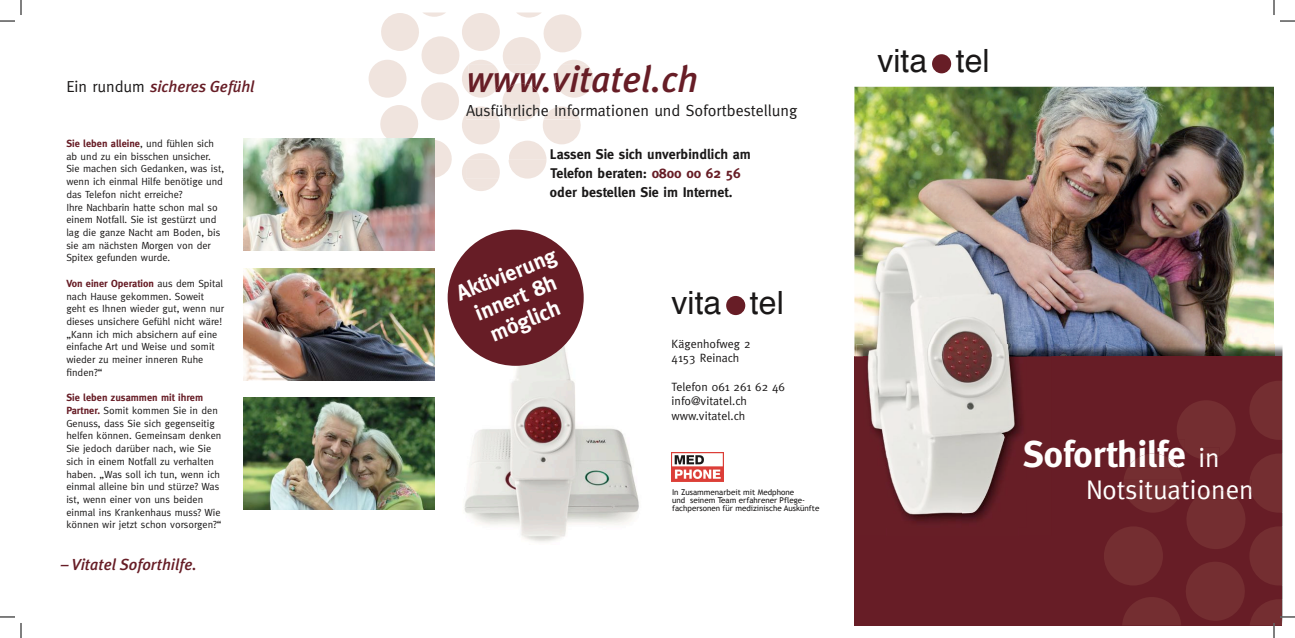
<style>
.page{position:relative;width:1295px;height:638px;background:#fff}
.page>*{position:absolute;margin:0;border:0;box-sizing:border-box;transform-origin:0 0}
.t1{font:italic 500 37px "Meta Plus";color:#671e26}
.t2{font:700 37px "Meta";color:#fffefd}
.t3{font:32px "Helvetica";color:#1a1818}
.t4{font:27px "Meta";color:#fffefd}
.t5{font:700 22px/25px "Meta";color:#fffefd;text-align:center}
.t6{font:16px "Meta";color:#212121}
.t7{font:italic 500 16px "Meta Plus";color:#671d26}
.t8{font:700 14px "Meta";color:#212121}
.t9{font:12px/14.4px "Meta";color:#1a1818}
.t10{font:10.3px/12.7px "Meta";color:#1a1818}
.t11{font:8px/8px "Trebuchet MS";color:#1a1818}
.s1{font-family:"Meta";font-weight:400;font-style:normal;color:#1a1818}
.s2{font-weight:700;color:#671d26}
.s3{color:#671d26}
.s4{font-weight:400;font-size:27px}
</style>
<div class="page">
<img style="left:854px;top:87px;width:420px;height:257px">
<img style="left:455px;top:329px;width:184px;height:213px">
<img style="left:1274px;top:344px;width:8px;height:12px">
<img style="left:1027px;top:344px;width:247px;height:12px">
<div style="left:854px;top:356px;width:428px;height:269px;background:#671d26"></div>
<img style="left:854px;top:222px;width:197px;height:33px">
<img style="left:854px;top:255px;width:9px;height:101px">
<img style="left:1027px;top:255px;width:24px;height:89px">
<img style="left:1027px;top:356px;width:24px;height:1px">
<img style="left:863px;top:235px;width:164px;height:288px">
<img style="left:1023px;top:439px;width:4px;height:28px">
<img style="left:1023px;top:479px;width:4px;height:20px">
<div style="left:932px;top:54px;width:19px;height:19px;background:#671d26;border-radius:50%"></div>
<div style="left:448px;top:229px;width:136px;height:136px;background:#671d26;border-radius:50%"></div>
<div style="left:1104px;top:526px;width:59px;height:59px;background:#742e31;border-radius:50%"></div>
<div style="left:369px;top:60px;width:37px;height:38px;background:#f0e4de;border-radius:50%"></div>
<svg style="left:378px;top:12px;width:215px;height:179px"></svg>
<img style="left:672px;top:452px;width:51px;height:29px">
<div style="left:726px;top:296px;width:19px;height:19px;background:#671d26;border-radius:50%"></div>
<img style="left:243px;top:139px;width:192px;height:111px">
<img style="left:243px;top:268px;width:192px;height:112px">
<img style="left:243px;top:397px;width:192px;height:112px">
<svg style="left:0;top:0;width:22px;height:22px"></svg>
<svg style="left:0;top:616px;width:22px;height:21px"></svg>
<svg style="left:1273px;top:0;width:22px;height:22px"></svg>
<svg style="left:1122px;top:380px;width:173px;height:257px"></svg>
<h3 class="t7" style="left:66px;top:77px;width:190px"><span class="s1">Ein rundum</span> sicheres Gefühl</h3>
<p class="t10" style="left:66px;top:137px;width:159px"><span class="s2">Sie leben alleine</span>, und fühlen sich ab und zu ein bisschen unsicher.<br>Sie machen sich Gedanken, was ist, wenn ich einmal Hilfe benötige und das Telefon nicht erreiche?<br>Ihre Nachbarin hatte schon mal so einem Notfall. Sie ist gestürzt und lag die ganze Nacht am Boden, bis sie am nächsten Morgen von der<br>Spitex gefunden wurde.</p>
<p class="t10" style="left:66px;top:276px;width:159px"><span class="s2">Von einer Operation</span> aus dem Spital nach Hause gekommen. Soweit geht es Ihnen wieder gut, wenn nur dieses unsichere Gefühl nicht wäre! „Kann ich mich absichern auf eine einfache Art und Weise und somit wieder zu meiner inneren Ruhe finden?“</p>
<p class="t10" style="left:66px;top:391px;width:157px"><span class="s2">Sie leben zusammen mit ihrem<br>Partner.</span> Somit kommen Sie in den<br>Genuss, dass Sie sich gegenseitig helfen können. Gemeinsam denken<br>Sie jedoch darüber nach, wie Sie sich in einem Notfall zu verhalten haben. „Was soll ich tun, wenn ich einmal alleine bin und stürze? Was ist, wenn einer von uns beiden einmal ins Krankenhaus muss? Wie können wir jetzt schon vorsorgen?“</p>
<h3 class="t7" style="left:61px;top:555px;width:138px">– Vitatel Soforthilfe.</h3>
<h1 class="t1" style="left:466px;top:58px;width:233px">www.vitatel.ch</h1>
<h3 class="t6" style="left:466px;top:101px;width:333px">Ausführliche Informationen und Sofortbestellung</h3>
<h3 class="t8" style="left:550px;top:146px;width:202px">Lassen Sie sich unverbindlich am</h3>
<h3 class="t8" style="left:550px;top:165px;width:192px">Telefon beraten: <span class="s3">0800 00 62 56</span></h3>
<h3 class="t8" style="left:550px;top:184px;width:184px">oder bestellen Sie im Internet.</h3>
<h3 class="t5" style="left:453px;top:282px;width:108px;rotate:-22deg">Aktivierung innert 8h möglich</h3>
<h2 class="t3" style="left:672px;top:289px;width:114px">vita tel</h2>
<p class="t9" style="left:672px;top:336px;width:80px">Kägenhofweg 2<br>4153 Reinach</p>
<p class="t9" style="left:672px;top:379px;width:115px">Telefon 061 261 62 46 info@vitatel.ch www.vitatel.ch</p>
<p class="t11" style="left:672px;top:488px;width:149px">In Zusammenarbeit mit Medphone<br>und seinem Team erfahrener Pflege&shy;fachpersonen für medizinische Auskünfte</p>
<h2 class="t3" style="left:877px;top:47px;width:114px">vita tel</h2>
<h1 class="t2" style="left:1023px;top:432px;width:198px">Soforthilfe <span class="s4">in</span></h1>
<h3 class="t4" style="left:1086px;top:474px;width:169px">Notsituationen</h3>
</div>
